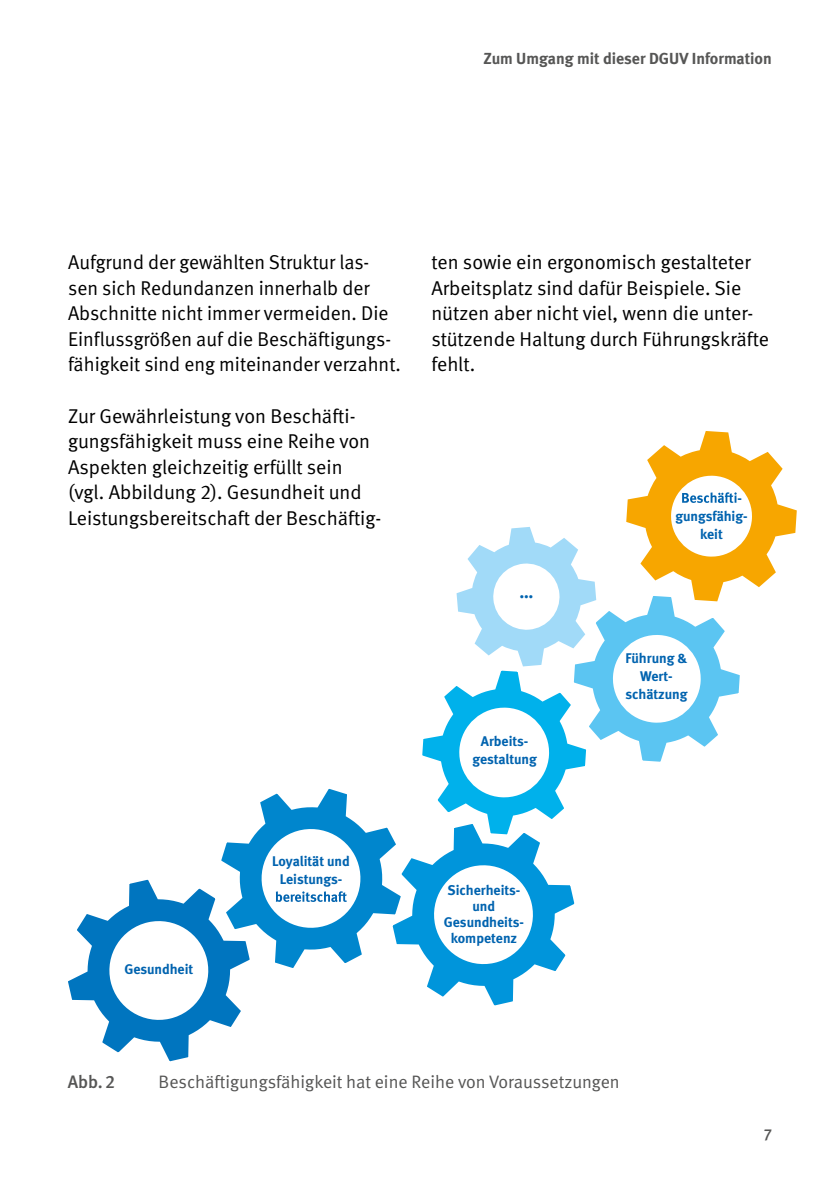
<style>
.page{position:relative;width:840px;height:1191px;background:#fff}
.page>*{position:absolute;margin:0;border:0;box-sizing:border-box;transform-origin:0 0}
.Fließtext_FT_Abstand_nach{font:20px/25.6px "DGUV Meta";color:#000}
.t1{font:18px "DGUV Meta";color:#565655}
.t2{font:500 18px "DGUV Meta";color:#565655}
.t3{font:700 18px "DGUV Meta";color:#0063af}
.t4{font:700 16px "DGUV Meta";color:#565655}
.t5{font:500 16px "DGUV Meta";color:#565655}
.t6{font:700 14px/18px "DGUV Meta";color:#0063af;text-align:center}
</style>
<div class="page">
<svg style="left:68px;top:431px;width:728px;height:631px"></svg>
<p class="t4" style="left:483px;top:49px;width:290px">Zum Umgang mit dieser DGUV Information</p>
<p class="Fließtext_FT_Abstand_nach" style="left:68px;top:250px;width:334px">Aufgrund der gewählten Struktur las&shy;sen sich Redundanzen innerhalb der Abschnitte nicht immer vermeiden. Die Einflussgrößen auf die Beschäftigungs&shy;fähigkeit sind eng miteinander verzahnt.</p>
<p class="Fließtext_FT_Abstand_nach" style="left:68px;top:403px;width:314px">Zur Gewährleistung von Beschäfti&shy;gungsfähigkeit muss eine Reihe von Aspekten gleichzeitig erfüllt sein (vgl. Abbildung 2). Gesundheit und Leistungsbereitschaft der Beschäftig-</p>
<p class="Fließtext_FT_Abstand_nach" style="left:431px;top:250px;width:339px">ten sowie ein ergonomisch gestalteter Arbeitsplatz sind dafür Beispiele. Sie nützen aber nicht viel, wenn die unter&shy;stützende Haltung durch Führungskräfte fehlt.</p>
<p class="t3" style="left:519px;top:581px;width:15px">…</p>
<p class="t6" style="left:472px;top:732px;width:66px">Arbeits&shy;gestaltung</p>
<p class="t6" style="left:737px;top:489px;width:6px">-</p>
<p class="t6" style="left:675px;top:507px;width:74px">gungsfähig-</p>
<p class="t6" style="left:699px;top:525px;width:24px">keit</p>
<p class="t6" style="left:625px;top:650px;width:63px">Führung &amp;<br>Wert&shy;schätzung</p>
<p class="t6" style="left:124px;top:960px;width:70px">Gesundheit</p>
<p class="t6" style="left:272px;top:852px;width:79px">Loyalität und<br>Leistungs-</p>
<p class="t6" style="left:443px;top:882px;width:81px;line-height:16px">Sicherheits&shy;und<br>Gesundheits&shy;kompetenz</p>
<p class="t2" style="left:68px;top:1071px;width:49px">Abb.2</p>
<p class="t1" style="left:158px;top:1071px;width:462px">Beschäftigungsfähigkeit hat eine Reihe von Voraussetzungen</p>
<p class="t5" style="left:763px;top:1124px;width:10px">7</p>
</div>
